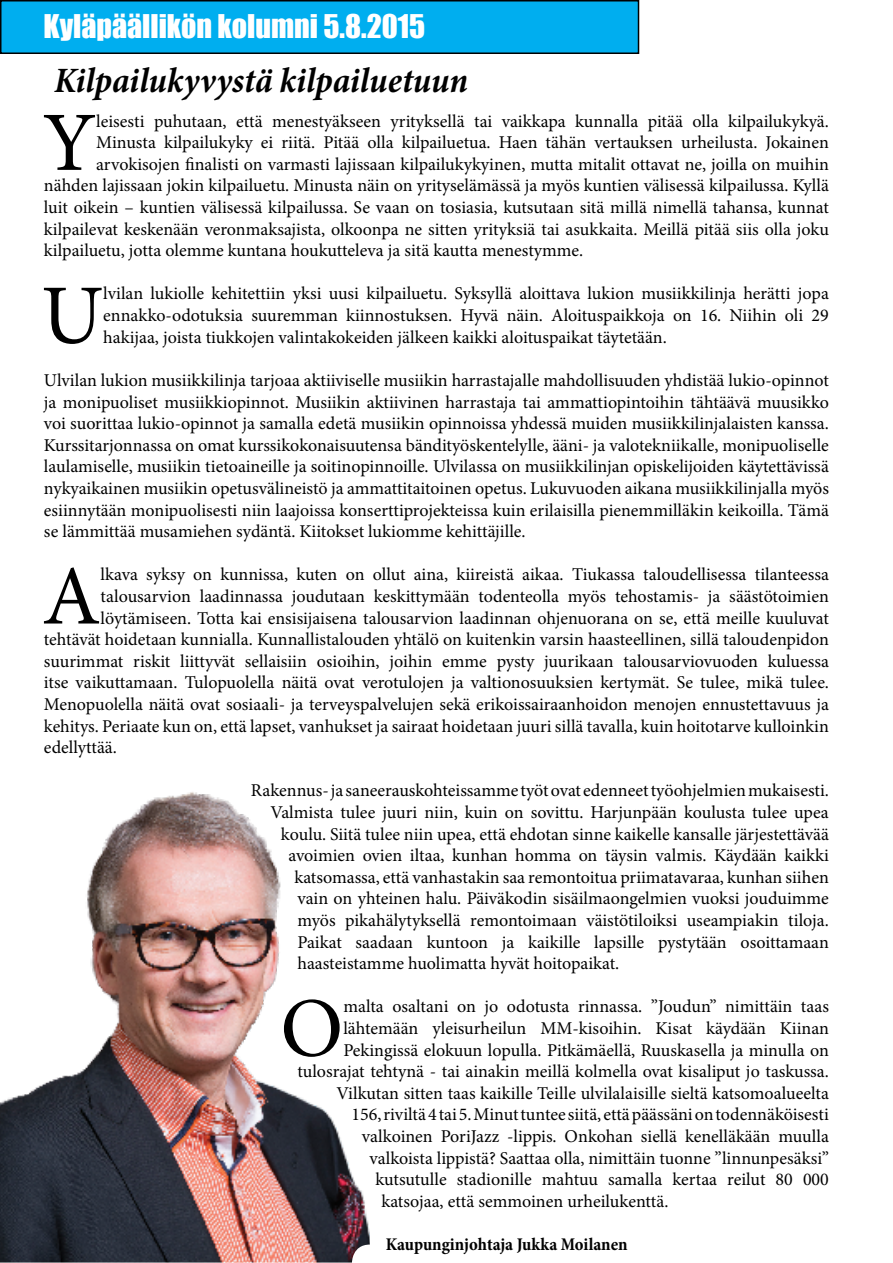
<style>
.page{position:relative;width:893px;height:1263px;background:#fff}
.page>*{position:absolute;margin:0;border:0;box-sizing:border-box;transform-origin:0 0}
.t1{font:84.45px "Minion Pro";color:#000}
.t2{font:italic 700 condensed 36px "Minion Pro";color:#000}
.t3{font:30px "Impact";color:#fff}
.t4{font:18px/21.6px "Minion Pro";color:#000;text-align:justify}
.t5{font:700 condensed 18px "Minion Pro";letter-spacing:-.005em;color:#000}
</style>
<div class="page">
<div style="left:1px;top:1px;width:637px;height:52px;background:#00aeef"></div>
<div style="left:0;top:0;width:639px;height:54px;border:2px solid #000"></div>
<img style="left:0;top:792px;width:370px;height:470px">
<h3 class="t3" style="left:44px;top:3px;width:383px">Kyläpäällikön kolumni 5.8.2015</h3>
<h2 class="t2" style="left:54px;top:56px;width:416px">Kilpailukyvystä kilpailuetuun</h2>
<h1 class="t1" style="left:43px;top:86px;width:55px">Y</h1>
<p class="t4" style="left:96px;top:110px;width:734px">leisesti puhutaan, että menestyäkseen yrityksellä tai vaikkapa kunnalla pitää olla kilpailukykyä.</p>
<p class="t4" style="left:96px;top:132px;width:734px">Minusta kilpailukyky ei riitä. Pitää olla kilpailuetua. Haen tähän vertauksen urheilusta. Jokainen</p>
<p class="t4" style="left:96px;top:153px;width:734px">arvokisojen finalisti on varmasti lajissaan kilpailukykyinen, mutta mitalit ottavat ne, joilla on muihin</p>
<p class="t4" style="left:44px;top:175px;width:786px">nähden lajissaan jokin kilpailuetu. Minusta näin on yrityselämässä ja myös kuntien välisessä kilpailussa. Kyllä</p>
<p class="t4" style="left:44px;top:197px;width:786px">luit oikein – kuntien välisessä kilpailussa. Se vaan on tosiasia, kutsutaan sitä millä nimellä tahansa, kunnat</p>
<p class="t4" style="left:44px;top:218px;width:786px">kilpailevat keskenään veronmaksajista, olkoonpa ne sitten yrityksiä tai asukkaita. Meillä pitää siis olla joku</p>
<p class="t4" style="left:44px;top:240px;width:541px">kilpailuetu, jotta olemme kuntana houkutteleva ja sitä kautta menestymme.</p>
<h1 class="t1" style="left:41px;top:259px;width:64px">U</h1>
<p class="t4" style="left:103px;top:283px;width:727px">lvilan lukiolle kehitettiin yksi uusi kilpailuetu. Syksyllä aloittava lukion musiikkilinja herätti jopa ennakko-odotuksia suuremman kiinnostuksen. Hyvä näin. Aloituspaikkoja on 16. Niihin oli 29 hakijaa, joista tiukkojen valintakokeiden jälkeen kaikki aloituspaikat täytetään.</p>
<p class="t4" style="left:44px;top:369px;width:786px">Ulvilan lukion musiikkilinja tarjoaa aktiiviselle musiikin harrastajalle mahdollisuuden yhdistää lukio-opinnot ja monipuoliset musiikkiopinnot. Musiikin aktiivinen harrastaja tai ammattiopintoihin tähtäävä muusikko voi suorittaa lukio-opinnot ja samalla edetä musiikin opinnoissa yhdessä muiden musiikkilinjalaisten kanssa.<br>Kurssitarjonnassa on omat kurssikokonaisuutensa bändityöskentelylle, ääni- ja valotekniikalle, monipuoliselle laulamiselle, musiikin tietoaineille ja soitinopinnoille. Ulvilassa on musiikkilinjan opiskelijoiden käytettävissä nykyaikainen musiikin opetusvälineistö ja ammattitaitoinen opetus. Lukuvuoden aikana musiikkilinjalla myös esiinnytään monipuolisesti niin laajoissa konserttiprojekteissa kuin erilaisilla pienemmilläkin keikoilla. Tämä se lämmittää musamiehen sydäntä. Kiitokset lukiomme kehittäjille.</p>
<h1 class="t1" style="left:42px;top:540px;width:60px">A</h1>
<p class="t4" style="left:101px;top:564px;width:730px">lkava syksy on kunnissa, kuten on ollut aina, kiireistä aikaa. Tiukassa taloudellisessa tilanteessa</p>
<p class="t4" style="left:101px;top:585px;width:730px">talousarvion laadinnassa joudutaan keskittymään todenteolla myös tehostamis- ja säästötoimien</p>
<p class="t4" style="left:101px;top:607px;width:730px">löytämiseen. Totta kai ensisijaisena talousarvion laadinnan ohjenuorana on se, että meille kuuluvat</p>
<p class="t4" style="left:44px;top:629px;width:786px">tehtävät hoidetaan kunnialla. Kunnallistalouden yhtälö on kuitenkin varsin haasteellinen, sillä taloudenpidon</p>
<p class="t4" style="left:44px;top:650px;width:786px">suurimmat riskit liittyvät sellaisiin osioihin, joihin emme pysty juurikaan talousarviovuoden kuluessa</p>
<p class="t4" style="left:44px;top:672px;width:786px">itse vaikuttamaan. Tulopuolella näitä ovat verotulojen ja valtionosuuksien kertymät. Se tulee, mikä tulee.</p>
<p class="t4" style="left:44px;top:693px;width:786px">Menopuolella näitä ovat sosiaali- ja terveyspalvelujen sekä erikoissairaanhoidon menojen ennustettavuus ja</p>
<p class="t4" style="left:44px;top:715px;width:786px">kehitys. Periaate kun on, että lapset, vanhukset ja sairaat hoidetaan juuri sillä tavalla, kuin hoitotarve kulloinkin</p>
<p class="t4" style="left:44px;top:737px;width:74px">edellyttää.</p>
<p class="t4" style="left:251px;top:780px;width:579px">Rakennus- ja saneerauskohteissamme työt ovat edenneet työohjelmien mukaisesti.</p>
<p class="t4" style="left:270px;top:801px;width:560px">Valmista tulee juuri niin, kuin on sovittu. Harjunpään koulusta tulee upea</p>
<p class="t4" style="left:281px;top:823px;width:549px">koulu. Siitä tulee niin upea, että ehdotan sinne kaikelle kansalle järjestettävää</p>
<p class="t4" style="left:288px;top:845px;width:542px">avoimien ovien iltaa, kunhan homma on täysin valmis. Käydään kaikki</p>
<p class="t4" style="left:294px;top:866px;width:536px">katsomassa, että vanhastakin saa remontoitua priimatavaraa, kunhan siihen</p>
<p class="t4" style="left:297px;top:888px;width:533px">vain on yhteinen halu. Päiväkodin sisäilmaongelmien vuoksi jouduimme</p>
<p class="t4" style="left:297px;top:909px;width:533px">myös pikahälytyksellä remontoimaan väistötiloiksi useampiakin tiloja.</p>
<p class="t4" style="left:297px;top:931px;width:533px">Paikat saadaan kuntoon ja kaikille lapsille pystytään osoittamaan</p>
<p class="t4" style="left:297px;top:953px;width:323px">haasteistamme huolimatta hyvät hoitopaikat.</p>
<h1 class="t1" style="left:280px;top:972px;width:65px">O</h1>
<p class="t4" style="left:343px;top:996px;width:487px">malta osaltani on jo odotusta rinnassa. ”Joudun” nimittäin taas</p>
<p class="t4" style="left:343px;top:1017px;width:487px">lähtemään yleisurheilun MM-kisoihin. Kisat käydään Kiinan</p>
<p class="t4" style="left:343px;top:1039px;width:487px">Pekingissä elokuun lopulla. Pitkämäellä, Ruuskasella ja minulla on</p>
<p class="t4" style="left:297px;top:1061px;width:533px">tulosrajat tehtynä - tai ainakin meillä kolmella ovat kisaliput jo taskussa.</p>
<p class="t4" style="left:336px;top:1082px;width:494px">Vilkutan sitten taas kaikille Teille ulvilalaisille sieltä katsomoalueelta</p>
<p class="t4" style="left:351px;top:1104px;width:479px">156, riviltä 4 tai 5. Minut tuntee siitä, että päässäni on todennäköisesti</p>
<p class="t4" style="left:362px;top:1125px;width:468px">valkoinen PoriJazz -lippis. Onkohan siellä kenelläkään muulla</p>
<p class="t4" style="left:369px;top:1147px;width:461px">valkoista lippistä? Saattaa olla, nimittäin tuonne ”linnunpesäksi”</p>
<p class="t4" style="left:375px;top:1169px;width:455px">kutsutulle stadionille mahtuu samalla kertaa reilut 80 000</p>
<p class="t4" style="left:381px;top:1190px;width:288px">katsojaa, että semmoinen urheilukenttä.</p>
<p class="t5" style="left:386px;top:1232px;width:243px">Kaupunginjohtaja Jukka Moilanen</p>
</div>
